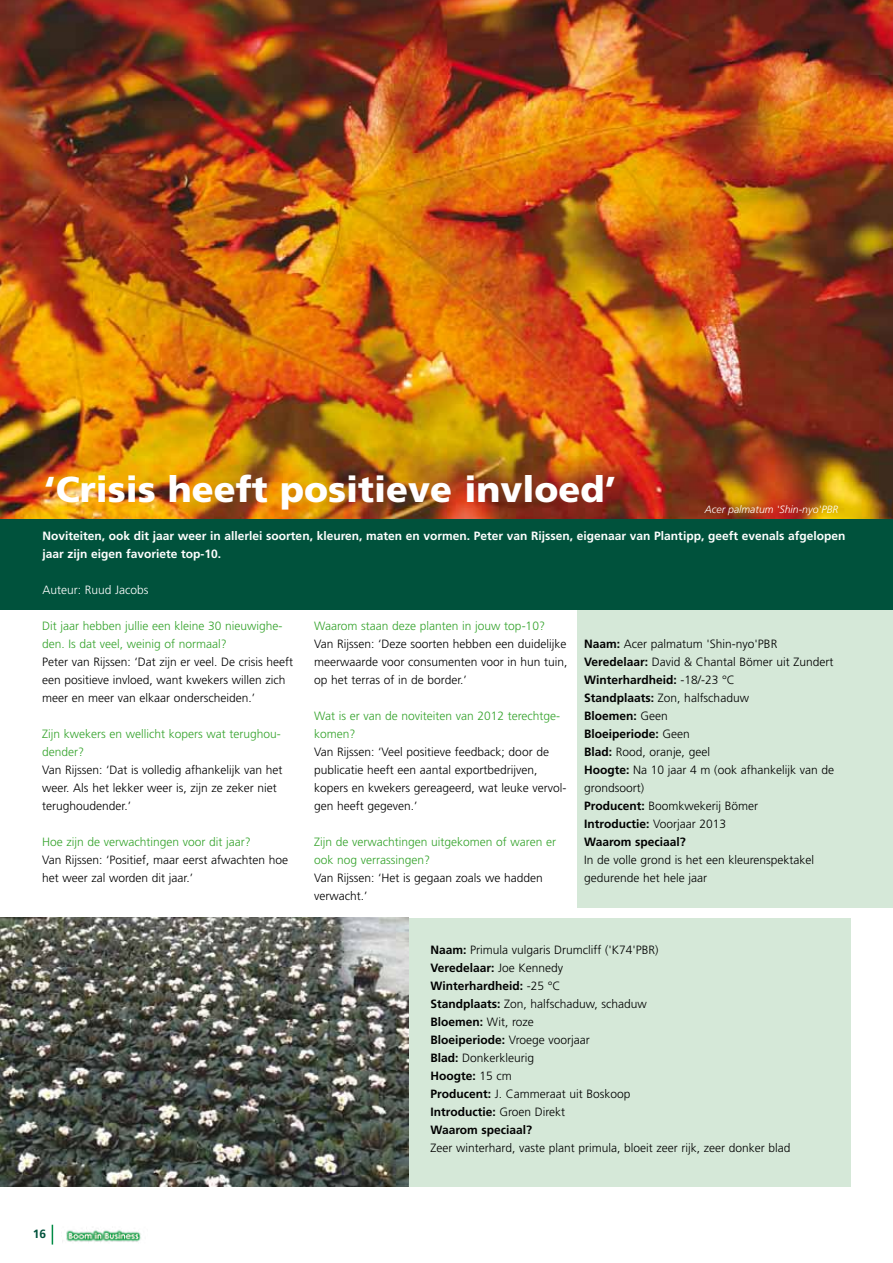
<style>
.page{position:relative;width:893px;height:1263px;background:#fff}
.page>*{position:absolute;margin:0;border:0;box-sizing:border-box;transform-origin:0 0}
.t1{font:900 36px "Frutiger";color:#fff}
.t2{font:300 12px/18px "Frutiger";color:#000}
.t3{font:300 12px/18px "Frutiger";color:#35a32c}
.t4{font:700 12px/18px "Frutiger";color:#fff}
.t5{font:300 12px "Frutiger";color:#fff}
.t6{font:700 12px "Frutiger";color:#00523c}
.t7{font:italic 300 10.5px "Frutiger";color:#fff}
.s1{font-weight:700}
</style>
<div class="page">
<svg style="left:52px;top:1225px;width:1px;height:19px"></svg>
<img style="left:62px;top:1230px;width:79px;height:12px">
<img style="left:0;top:0;width:893px;height:520px">
<div style="left:577px;top:593px;width:316px;height:315px;background:#d5e8d8"></div>
<div style="left:283px;top:918px;width:567px;height:268px;background:#d5e8d8"></div>
<div style="left:0;top:520px;width:893px;height:90px;background:#00523c"></div>
<img style="left:0;top:917px;width:409px;height:269px">
<h1 class="t1" style="left:44px;top:468px;width:574px">‘Crisis heeft positieve invloed’</h1>
<p class="t7" style="left:705px;top:503px;width:135px">Acer palmatum 'Shin-nyo'PBR</p>
<p class="t4" style="left:43px;top:527px;width:804px">Noviteiten, ook dit jaar weer in allerlei soorten, kleuren, maten en vormen. Peter van Rijssen, eigenaar van Plantipp, geeft evenals afgelopen jaar zijn eigen favoriete top-10.</p>
<p class="t5" style="left:43px;top:583px;width:108px">Auteur: Ruud Jacobs</p>
<p class="t3" style="left:42px;top:617px;width:242px">Dit jaar hebben jullie een kleine 30 nieuwighe&shy;den. Is dat veel, weinig of normaal?</p>
<p class="t2" style="left:42px;top:653px;width:253px">Peter van Rijssen: ‘Dat zijn er veel. De crisis heeft een positieve invloed, want kwekers willen zich meer en meer van elkaar onderscheiden.’</p>
<p class="t3" style="left:42px;top:725px;width:240px">Zijn kwekers en wellicht kopers wat terughou&shy;dender?</p>
<p class="t2" style="left:42px;top:761px;width:242px">Van Rijssen: ‘Dat is volledig afhankelijk van het weer. Als het lekker weer is, zijn ze zeker niet terughoudender.’</p>
<p class="t3" style="left:42px;top:833px;width:210px">Hoe zijn de verwachtingen voor dit jaar?</p>
<p class="t2" style="left:42px;top:851px;width:248px">Van Rijssen: ‘Positief, maar eerst afwachten hoe het weer zal worden dit jaar.’</p>
<p class="t3" style="left:314px;top:617px;width:232px">Waarom staan deze planten in jouw top-10?</p>
<p class="t2" style="left:314px;top:635px;width:255px;text-align:justify">Van Rijssen: ‘Deze soorten hebben een duidelijke meerwaarde voor consumenten voor in hun tuin, op het terras of in de border.’</p>
<p class="t3" style="left:314px;top:707px;width:248px">Wat is er van de noviteiten van 2012 terechtge&shy;komen?</p>
<p class="t2" style="left:314px;top:743px;width:254px">Van Rijssen: ‘Veel positieve feedback; door de publicatie heeft een aantal exportbedrijven, kopers en kwekers gereageerd, wat leuke vervol&shy;gen heeft gegeven.’</p>
<p class="t3" style="left:314px;top:833px;width:243px">Zijn de verwachtingen uitgekomen of waren er ook nog verrassingen?</p>
<p class="t2" style="left:314px;top:869px;width:230px">Van Rijssen: ‘Het is gegaan zoals we hadden verwacht.’</p>
<p class="t2" style="left:584px;top:635px;width:251px"><span class="s1">Naam:</span> Acer palmatum 'Shin-nyo'PBR<br><span class="s1">Veredelaar:</span> David &amp; Chantal Bömer uit Zundert<br><span class="s1">Winterhardheid:</span> -18/-23 °C<br><span class="s1">Standplaats:</span> Zon, halfschaduw<br><span class="s1">Bloemen:</span> Geen<br><span class="s1">Bloeiperiode:</span> Geen<br><span class="s1">Blad:</span> Rood, oranje, geel<br><span class="s1">Hoogte:</span> Na 10 jaar 4 m (ook afhankelijk van de grondsoort)<br><span class="s1">Producent:</span> Boomkwekerij Bömer<br><span class="s1">Introductie:</span> Voorjaar 2013<br><span class="s1">Waarom speciaal?</span></p>
<p class="t2" style="left:584px;top:851px;width:231px">In de volle grond is het een kleurenspektakel gedurende het hele jaar</p>
<p class="t2" style="left:431px;top:941px;width:229px"><span class="s1">Naam:</span> Primula vulgaris Drumcliff ('K74'PBR)<br><span class="s1">Veredelaar:</span> Joe Kennedy<br><span class="s1">Winterhardheid:</span> -25 °C<br><span class="s1">Standplaats:</span> Zon, halfschaduw, schaduw<br><span class="s1">Bloemen:</span> Wit, roze<br><span class="s1">Bloeiperiode:</span> Vroege voorjaar<br><span class="s1">Blad:</span> Donkerkleurig<br><span class="s1">Hoogte:</span> 15 cm<br><span class="s1">Producent:</span> J. Cammeraat uit Boskoop<br><span class="s1">Introductie:</span> Groen Direkt<br><span class="s1">Waarom speciaal?</span></p>
<p class="t2" style="left:431px;top:1139px;width:361px">Zeer winterhard, vaste plant primula, bloeit zeer rijk, zeer donker blad</p>
<p class="t6" style="left:33px;top:1227px;width:15px">16</p>
</div>
